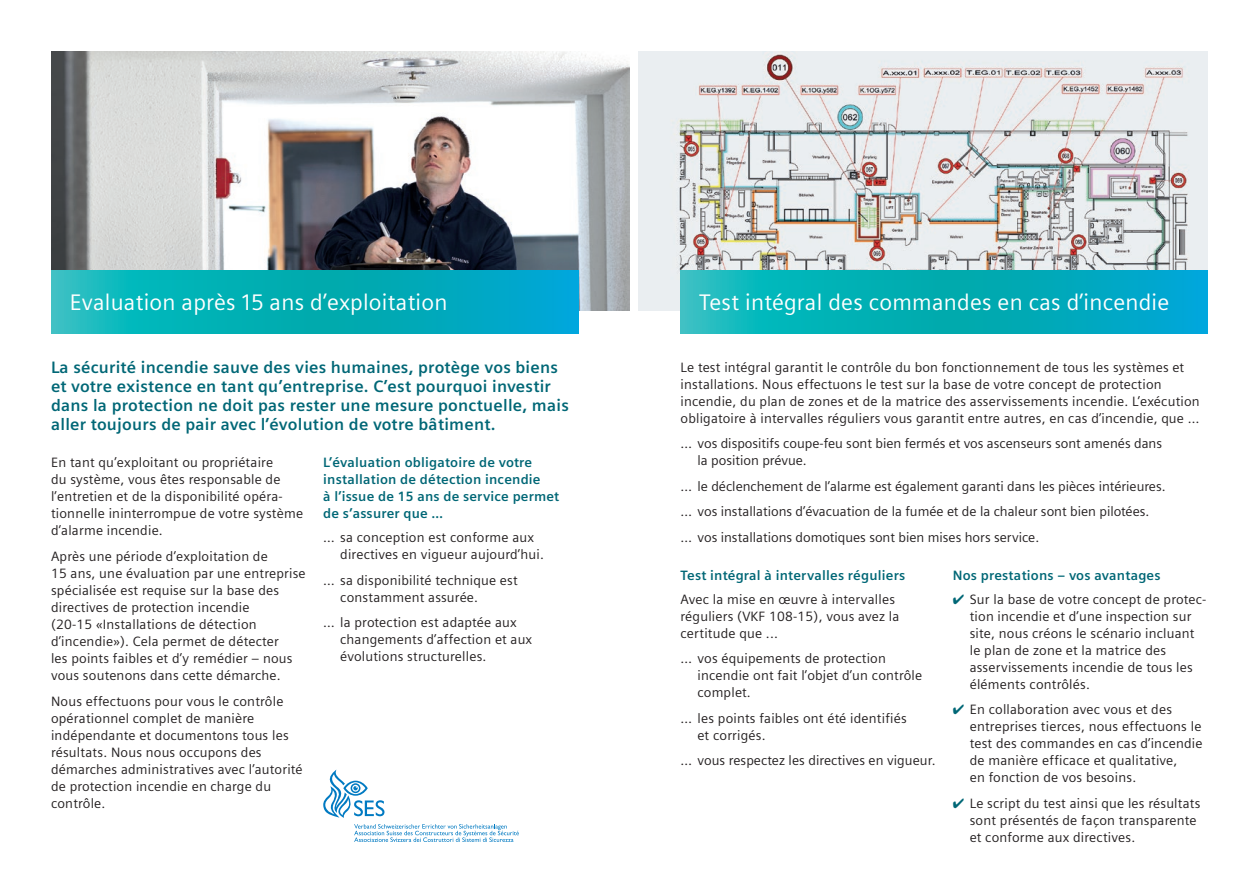
<style>
.page{position:relative;width:1259px;height:893px;background:#fff}
.page>*{position:absolute;margin:0;border:0;box-sizing:border-box;transform-origin:0 0}
.t1{font:22.5px "Siemens Sans";letter-spacing:.01em;color:#fff}
.t2{font:700 16.5px/19.2px "Siemens Sans";letter-spacing:.015em;color:#006776}
.t3{font:13.5px/17px "Siemens Sans";letter-spacing:.015em;color:#231f20}
.t4{font:700 13.5px/17px "Siemens Sans";letter-spacing:.015em;color:#006776}
.s1{color:#006776}
</style>
<div class="page">
<img style="left:51px;top:51px;width:578px;height:259px">
<img style="left:638px;top:51px;width:570px;height:259px">
<svg style="left:51px;top:270px;width:527px;height:64px;background:#05aebc"></svg>
<svg style="left:680px;top:270px;width:528px;height:64px;background:#05aebb"></svg>
<svg style="left:323px;top:769px;width:61px;height:49px"></svg>
<svg style="left:354px;top:824px;width:165px;height:18px"></svg>
<h1 class="t1" style="left:70px;top:289px;width:379px">Evaluation après 15 ans d’exploitation</h1>
<h1 class="t1" style="left:699px;top:289px;width:471px">Test intégral des commandes en cas d’incendie</h1>
<p class="t2" style="left:51px;top:358px;width:519px">La sécurité incendie sauve des vies humaines, protège vos biens et votre existence en tant qu’entreprise. C’est pourquoi investir dans la protection ne doit pas rester une mesure ponctuelle, mais aller toujours de pair avec l’évolution de votre bâtiment.</p>
<p class="t3" style="left:51px;top:454px;width:254px">En tant qu’exploitant ou propriétaire<br>du système, vous êtes responsable de l’entretien et de la disponibilité opéra&shy;tionnelle ininterrompue de votre système d’alarme incendie.</p>
<p class="t3" style="left:51px;top:548px;width:256px">Après une période d’exploitation de<br>15 ans, une évaluation par une entreprise spécialisée est requise sur la base des directives de protection incendie<br>(20-15 «Installations de détection d’incendie»). Cela permet de détecter<br>les points faibles et d’y remédier – nous vous soutenons dans cette démarche.</p>
<p class="t3" style="left:51px;top:692px;width:253px">Nous effectuons pour vous le contrôle opérationnel complet de manière indépendante et documentons tous les résultats. Nous nous occupons des démarches administratives avec l’autorité de protection incendie en charge du contrôle.</p>
<p class="t4" style="left:323px;top:454px;width:238px">L’évaluation obligatoire de votre installation de détection incendie<br>à l’issue de 15 ans de service permet de s’assurer que …</p>
<p class="t3" style="left:340px;top:529px;width:205px;text-indent:-17px">… sa conception est conforme aux directives en vigueur aujourd’hui.</p>
<p class="t3" style="left:340px;top:572px;width:179px;text-indent:-17px">… sa disponibilité technique est constamment assurée.</p>
<p class="t3" style="left:340px;top:614px;width:193px;text-indent:-17px">… la protection est adaptée aux changements d’affection et aux évolutions structurelles.</p>
<p class="t3" style="left:680px;top:359px;width:521px">Le test intégral garantit le contrôle du bon fonctionnement de tous les systèmes et installations. Nous effectuons le test sur la base de votre concept de protection incendie, du plan de zones et de la matrice des asservissements incendie. L’exécution obligatoire à intervalles réguliers vous garantit entre autres, en cas d’incendie, que …</p>
<p class="t3" style="left:697px;top:435px;width:466px;text-indent:-17px">… vos dispositifs coupe-feu sont bien fermés et vos ascenseurs sont amenés dans la position prévue.</p>
<p class="t3" style="left:680px;top:474px;width:486px;line-height:25.5px">… le déclenchement de l’alarme est également garanti dans les pièces intérieures. … vos installations d’évacuation de la fumée et de la chaleur sont bien pilotées.<br>… vos installations domotiques sont bien mises hors service.</p>
<p class="t4" style="left:680px;top:567px;width:226px">Test intégral à intervalles réguliers</p>
<p class="t3" style="left:680px;top:590px;width:220px">Avec la mise en œuvre à intervalles réguliers (VKF 108-15), vous avez la certitude que ...</p>
<p class="t3" style="left:697px;top:650px;width:226px;text-indent:-17px">… vos équipements de protection incendie ont fait l’objet d’un contrôle complet.</p>
<p class="t3" style="left:697px;top:710px;width:211px;text-indent:-17px">… les points faibles ont été identifiés et corrigés.</p>
<p class="t3" style="left:680px;top:752px;width:257px">… vous respectez les directives en vigueur.</p>
<p class="t4" style="left:952px;top:567px;width:209px">Nos prestations – vos avantages</p>
<p class="t3" style="left:969px;top:590px;width:238px;text-indent:-17px"><span class="s1">✔</span> Sur la base de votre concept de protec&shy;tion incendie et d’une inspection sur site, nous créons le scénario incluant le plan de zone et la matrice des asservissements incendie de tous les éléments contrôlés.</p>
<p class="t3" style="left:969px;top:701px;width:234px;text-indent:-17px"><span class="s1">✔</span> En collaboration avec vous et des entreprises tierces, nous effectuons le test des commandes en cas d’incendie de manière efficace et qualitative,<br>en fonction de vos besoins.</p>
<p class="t3" style="left:969px;top:795px;width:232px;text-indent:-17px"><span class="s1">✔</span> Le script du test ainsi que les résultats sont présentés de façon transparente et conforme aux directives.</p>
</div>
